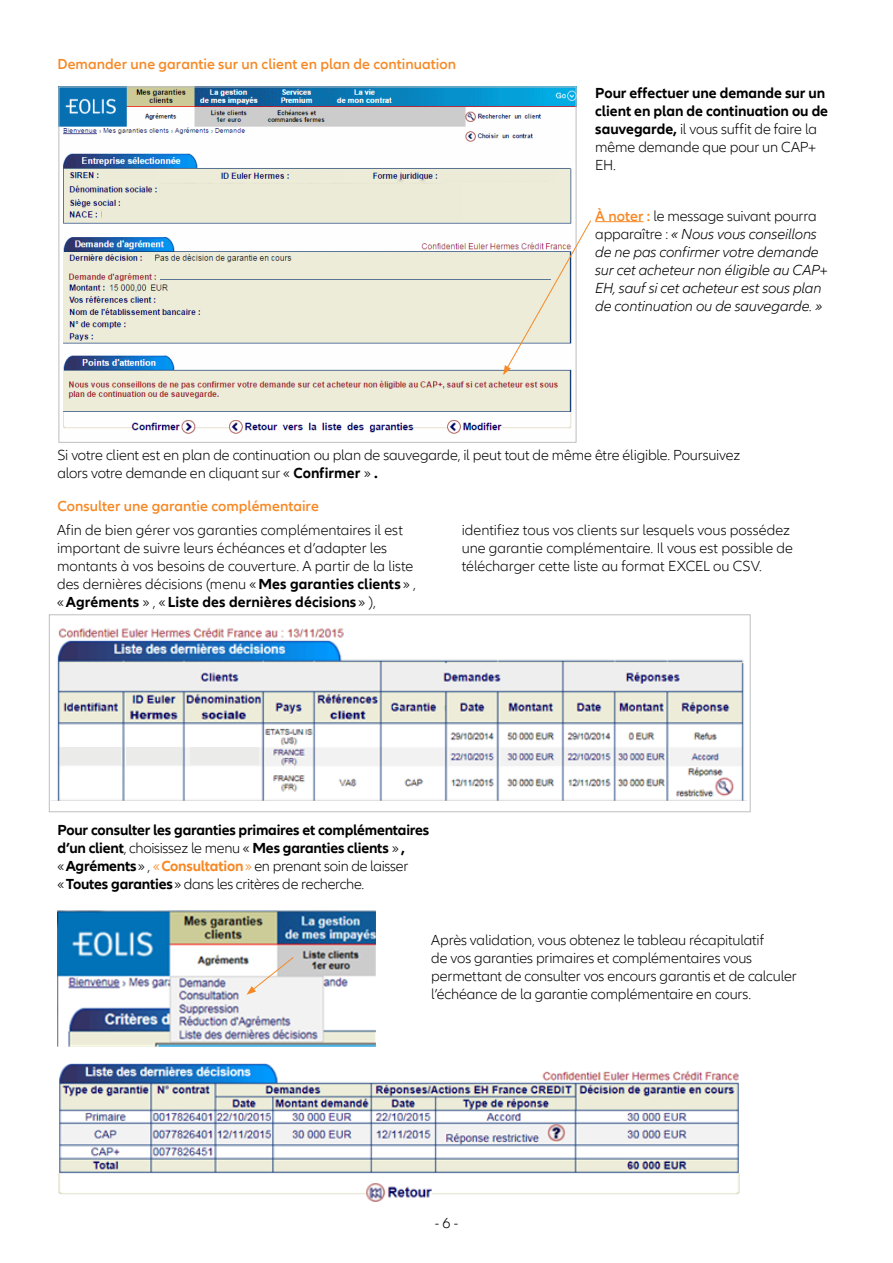
<style>
.page{position:relative;width:893px;height:1263px;background:#fff}
.page>*{position:absolute;margin:0;border:0;box-sizing:border-box;transform-origin:0 0}
.t1{font:300 15px/18px "Allianz Neo";letter-spacing:-.01em;color:#000}
.t2{font:700 15px/18px "Allianz Neo";letter-spacing:-.01em;color:#000}
.t3{font:italic 300 15px/18px "Allianz Neo";letter-spacing:-.01em;color:#000}
.t4{font:600 15px "Allianz Neo";color:#f68926}
.s1{font-weight:300}
.s2{font-weight:600;font-style:normal;color:#f68926}
.s3{font-style:normal}
.s4{font-weight:700}
.s5{font-weight:300;color:#f68926}
.s6{color:#f68926}
</style>
<div class="page">
<img style="left:61px;top:89px;width:513px;height:345px">
<hr style="left:595px;top:221px;width:48px;height:1px;background:#f68926">
<svg style="left:503px;top:220px;width:88px;height:155px"></svg>
<img style="left:58px;top:911px;width:318px;height:135px">
<svg style="left:246px;top:956px;width:48px;height:39px"></svg>
<img style="left:58px;top:1064px;width:681px;height:138px">
<div style="left:103px;top:170px;width:53px;height:9px;background:#ebebd8"></div>
<div style="left:290px;top:170px;width:53px;height:9px;background:#ebebd8"></div>
<div style="left:440px;top:170px;width:115px;height:11px;background:#ebebd8"></div>
<div style="left:122px;top:196px;width:115px;height:11px;background:#ebebd8"></div>
<div style="left:102px;top:208px;width:135px;height:11px;background:#ebebd8"></div>
<div style="left:160px;top:184px;width:302px;height:37px;background:#ebebd8"></div>
<img style="left:51px;top:627px;width:696px;height:174px">
<div style="left:49px;top:614px;width:702px;height:198px;border:1px solid #bcbec0"></div>
<div style="left:61px;top:725px;width:60px;height:20px;background:#fff"></div>
<div style="left:127px;top:725px;width:55px;height:20px;background:#fff"></div>
<div style="left:191px;top:725px;width:66px;height:22px;background:#fff"></div>
<div style="left:61px;top:773px;width:60px;height:19px;background:#fff"></div>
<div style="left:127px;top:773px;width:55px;height:19px;background:#fff"></div>
<div style="left:191px;top:773px;width:66px;height:19px;background:#fff"></div>
<div style="left:61px;top:747px;width:60px;height:18px;background:#ebebea"></div>
<div style="left:127px;top:747px;width:55px;height:18px;background:#ebebea"></div>
<div style="left:190px;top:747px;width:68px;height:18px;background:#ebebea"></div>
<p class="t4" style="left:57px;top:55px;width:400px">Demander une garantie sur un client en plan de continuation</p>
<p class="t2" style="left:595px;top:84px;width:234px">Pour effectuer une demande sur un client en plan de continuation ou de sauvegarde, <span class="s1">il vous suffit de faire la même demande que pour un CAP+<br>EH.</span></p>
<p class="t3" style="left:595px;top:207px;width:234px"><span class="s2">À noter :</span> <span class="s3">le message suivant pourra apparaître :</span> « Nous vous conseillons de ne pas confirmer votre demande sur cet acheteur non éligible au CAP+ EH, sauf si cet acheteur est sous plan de continuation ou de sauvegarde. »</p>
<p class="t1" style="left:57px;top:446px;width:685px">Si votre client est en plan de continuation ou plan de sauvegarde, il peut tout de même être éligible. Poursuivez alors votre demande en cliquant sur « <span class="s4">Confirmer</span> » <span class="s4">.</span></p>
<p class="t4" style="left:57px;top:497px;width:263px">Consulter une garantie complémentaire</p>
<p class="t1" style="left:57px;top:521px;width:360px">Afin de bien gérer vos garanties complémentaires il est important de suivre leurs échéances et d’adapter les montants à vos besoins de couverture. A partir de la liste des dernières décisions (menu «<span class="s4">Mes garanties clients</span> » , «<span class="s4">Agréments</span> » , «<span class="s4">Liste des dernières décisions</span> » ),</p>
<p class="t1" style="left:462px;top:521px;width:333px">identifiez tous vos clients sur lesquels vous possédez une garantie complémentaire. Il vous est possible de télécharger cette liste au format EXCEL ou CSV.</p>
<p class="t2" style="left:58px;top:821px;width:373px">Pour consulter les garanties primaires et complémentaires d’un client<span class="s1">, choisissez le menu «</span> Mes garanties clients <span class="s1">»</span> , <span class="s1">«</span>Agréments<span class="s1">» ,</span> <span class="s5">«</span><span class="s6">Consultation</span><span class="s5">»</span> <span class="s1">en prenant soin de laisser «</span>Toutes garanties<span class="s1">» dans les critères de recherche.</span></p>
<p class="t1" style="left:431px;top:931px;width:367px">Après validation, vous obtenez le tableau récapitulatif<br>de vos garanties primaires et complémentaires vous permettant de consulter vos encours garantis et de calculer l’échéance de la garantie complémentaire en cours.</p>
<p class="t1" style="left:435px;top:1214px;width:25px">- 6 -</p>
</div>
